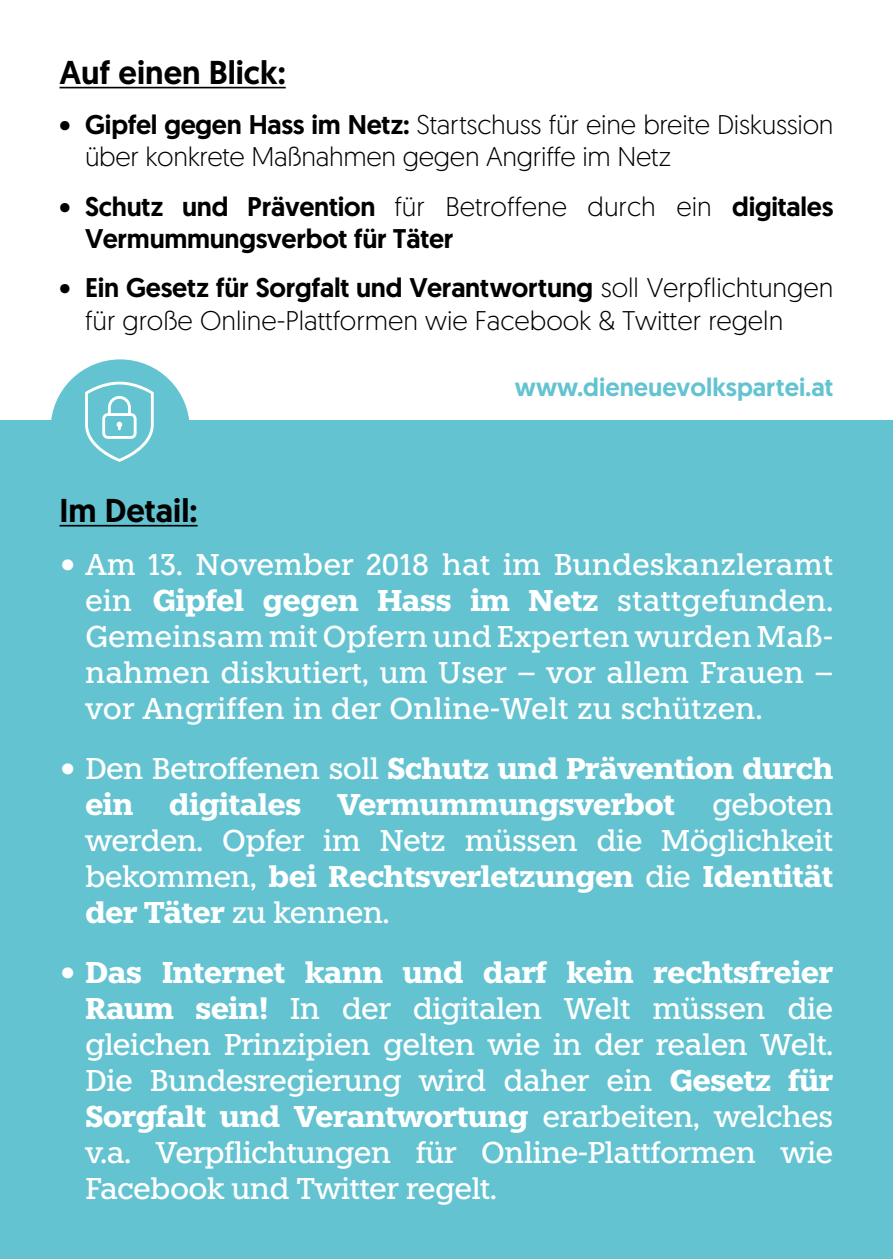
<style>
.page{position:relative;width:893px;height:1259px;background:#fff}
.page>*{position:absolute;margin:0;border:0;box-sizing:border-box;transform-origin:0 0}
.t1{font:500 33px "Geomanist";color:#000}
.t2{font:500 30px/36px "Knile";letter-spacing:-.02em;color:#fff;text-align:justify}
.t3{font:700 30px/36px "Knile";letter-spacing:-.03em;color:#fff;text-align:justify}
.t4{font:300 27px/32.4px "Geomanist";letter-spacing:-.01em;color:#000}
.t5{font:500 27px/32.4px "Geomanist";letter-spacing:-.01em;color:#000}
.t6{font:500 25.5px "Geomanist";color:#63c3d1}
.s1{font-weight:500}
.s2{font-weight:300}
.s3{font-weight:700}
</style>
<div class="page">
<div style="left:0;top:420px;width:893px;height:839px;background:#63c3d1"></div>
<hr style="left:60px;top:525px;width:138px;height:1px;background:#000">
<hr style="left:60px;top:87px;width:226px;height:1px;background:#000">
<svg style="left:51px;top:359px;width:139px;height:103px"></svg>
<p class="t1" style="left:60px;top:51px;width:228px">Auf einen Blick:</p>
<p class="t4" style="left:85px;top:107px;width:750px;text-indent:-26px">• <span class="s1">Gipfel gegen Hass im Netz:</span> Startschuss für eine breite Diskussion über konkrete Maßnahmen gegen Angriffe im Netz</p>
<p class="t5" style="left:85px;top:190px;width:750px;text-indent:-25px"><span class="s2">•</span> Schutz und Prävention <span class="s2">für Betroffene durch ein</span> digitales<br>Vermummungsverbot für Täter</p>
<p class="t4" style="left:85px;top:271px;width:750px;text-indent:-26px">• <span class="s1">Ein Gesetz für Sorgfalt und Verantwortung</span> soll Verpflichtungen für große Online-Plattformen wie Facebook &amp; Twitter regeln</p>
<p class="t6" style="left:515px;top:370px;width:320px">www.dieneuevolkspartei.at</p>
<p class="t1" style="left:60px;top:489px;width:140px">Im Detail:</p>
<p class="t2" style="left:85px;top:547px;width:750px;text-indent:-26px">• Am 13. November 2018 hat im Bundeskanzleramt ein <span class="s3">Gipfel gegen Hass im Netz</span> stattgefunden.<br>Gemeinsam mit Opfern und Experten wurden Maß&shy;nahmen diskutiert, um User – vor allem Frauen – vor Angriffen in der Online-Welt zu schützen.</p>
<p class="t3" style="left:85px;top:751px;width:750px;text-indent:-26px"><span class="s1">• Den Betroffenen soll</span> Schutz und Prävention durch ein digitales Vermummungsverbot <span class="s1">geboten werden. Opfer im Netz müssen die Möglichkeit bekommen,</span> bei Rechtsverletzungen <span class="s1">die</span> Identität der Täter <span class="s1">zu kennen.</span></p>
<p class="t2" style="left:85px;top:954px;width:750px;text-indent:-26px">• <span class="s3">Das Internet kann und darf kein rechtsfreier Raum sein!</span> In der digitalen Welt müssen die gleichen Prinzipien gelten wie in der realen Welt.<br>Die Bundesregierung wird daher ein <span class="s3">Gesetz für Sorgfalt und Verantwortung</span> erarbeiten, welches v.a. Verpflichtungen für Online-Plattformen wie Facebook und Twitter regelt.</p>
</div>
